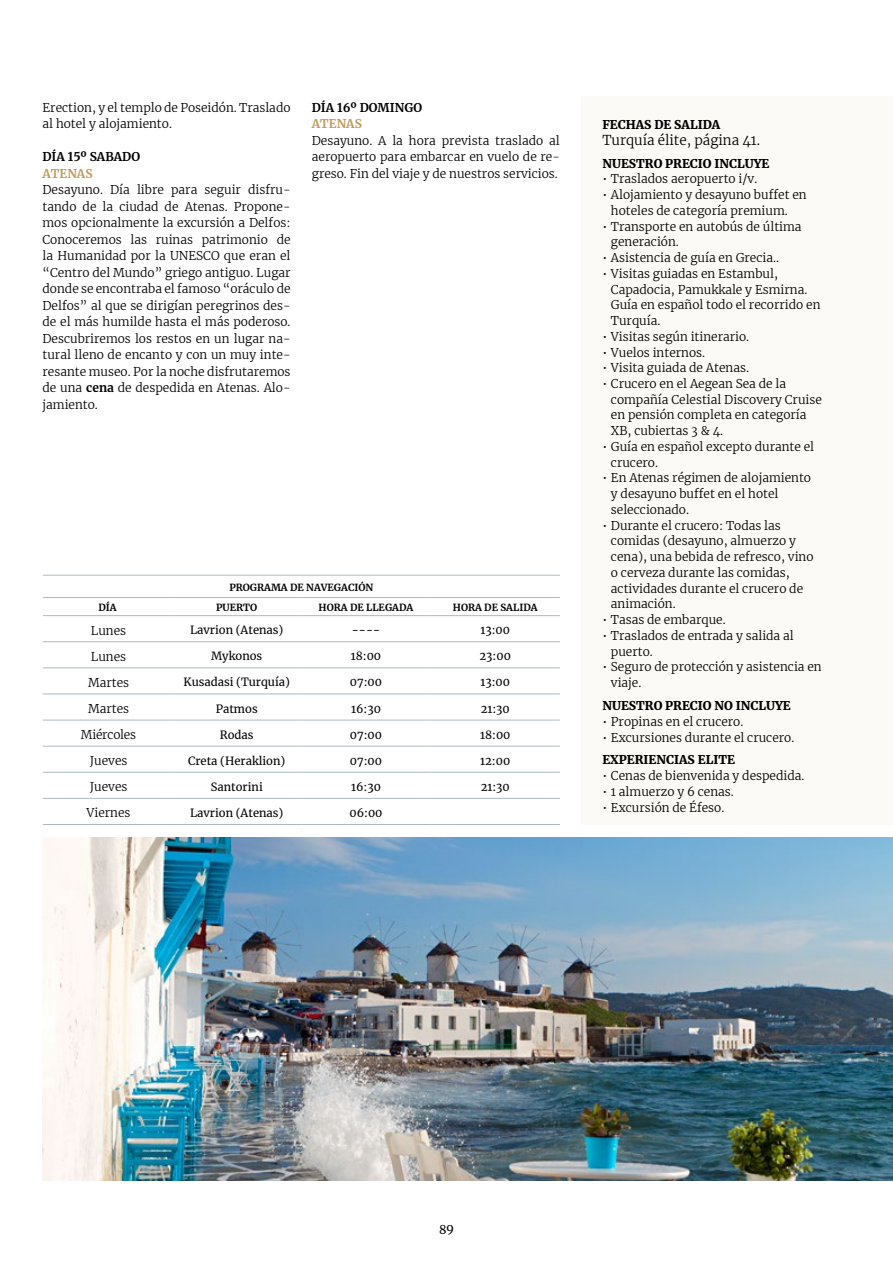
<style>
.page{position:relative;width:893px;height:1263px;background:#fff}
.page>*{position:absolute;margin:0;border:0;box-sizing:border-box;transform-origin:0 0}
.t1{font:300 13.5px "Merriweather";color:#000}
.t2{font:300 12px/15.8px "Merriweather";color:#000}
.t3{font:900 12px "Merriweather";color:#000}
.t4{font:700 12px "Merriweather";color:#000}
.t5{font:700 12px "Merriweather";color:#c19a5a}
.t6{font:300 12px "Merriweather";letter-spacing:-.02em;color:#000}
.t7{font:12px "Merriweather";color:#000}
.t8{font:11.25px "Merriweather";color:#000}
.t9{font:700 9.75px "Merriweather";color:#000}
.s1{font-weight:700}
</style>
<div class="page">
<div style="left:581px;top:96px;width:312px;height:729px;background:#fcfaf6"></div>
<img style="left:43px;top:838px;width:850px;height:342px">
<hr style="left:43px;top:615px;width:129px;height:1px;background:#acb9c1">
<hr style="left:172px;top:615px;width:129px;height:1px;background:#acb9c1">
<hr style="left:301px;top:615px;width:130px;height:1px;background:#acb9c1">
<hr style="left:431px;top:615px;width:129px;height:1px;background:#acb9c1">
<hr style="left:43px;top:641px;width:129px;height:1px;background:#acb9c1">
<hr style="left:172px;top:641px;width:129px;height:1px;background:#acb9c1">
<hr style="left:301px;top:641px;width:130px;height:1px;background:#acb9c1">
<hr style="left:431px;top:641px;width:129px;height:1px;background:#acb9c1">
<hr style="left:43px;top:668px;width:129px;height:1px;background:#acb9c1">
<hr style="left:172px;top:668px;width:129px;height:1px;background:#acb9c1">
<hr style="left:301px;top:668px;width:130px;height:1px;background:#acb9c1">
<hr style="left:431px;top:668px;width:129px;height:1px;background:#acb9c1">
<hr style="left:43px;top:694px;width:129px;height:1px;background:#acb9c1">
<hr style="left:172px;top:694px;width:129px;height:1px;background:#acb9c1">
<hr style="left:301px;top:694px;width:130px;height:1px;background:#acb9c1">
<hr style="left:431px;top:694px;width:129px;height:1px;background:#acb9c1">
<hr style="left:43px;top:720px;width:129px;height:1px;background:#acb9c1">
<hr style="left:172px;top:720px;width:129px;height:1px;background:#acb9c1">
<hr style="left:301px;top:720px;width:130px;height:1px;background:#acb9c1">
<hr style="left:431px;top:720px;width:129px;height:1px;background:#acb9c1">
<hr style="left:43px;top:746px;width:129px;height:1px;background:#acb9c1">
<hr style="left:172px;top:746px;width:129px;height:1px;background:#acb9c1">
<hr style="left:301px;top:746px;width:130px;height:1px;background:#acb9c1">
<hr style="left:431px;top:746px;width:129px;height:1px;background:#acb9c1">
<hr style="left:43px;top:772px;width:129px;height:1px;background:#acb9c1">
<hr style="left:172px;top:772px;width:129px;height:1px;background:#acb9c1">
<hr style="left:301px;top:772px;width:130px;height:1px;background:#acb9c1">
<hr style="left:431px;top:772px;width:129px;height:1px;background:#acb9c1">
<hr style="left:43px;top:798px;width:129px;height:1px;background:#acb9c1">
<hr style="left:172px;top:798px;width:129px;height:1px;background:#acb9c1">
<hr style="left:301px;top:798px;width:130px;height:1px;background:#acb9c1">
<hr style="left:431px;top:798px;width:129px;height:1px;background:#acb9c1">
<hr style="left:43px;top:824px;width:129px;height:1px;background:#acb9c1">
<hr style="left:172px;top:824px;width:129px;height:1px;background:#acb9c1">
<hr style="left:301px;top:824px;width:130px;height:1px;background:#acb9c1">
<hr style="left:431px;top:824px;width:129px;height:1px;background:#acb9c1">
<hr style="left:43px;top:575px;width:129px;height:1px;background:#acb9c1">
<hr style="left:172px;top:575px;width:129px;height:1px;background:#acb9c1">
<hr style="left:301px;top:575px;width:130px;height:1px;background:#acb9c1">
<hr style="left:431px;top:575px;width:129px;height:1px;background:#acb9c1">
<hr style="left:43px;top:597px;width:129px;height:1px;background:#acb9c1">
<hr style="left:172px;top:597px;width:129px;height:1px;background:#acb9c1">
<hr style="left:301px;top:597px;width:130px;height:1px;background:#acb9c1">
<hr style="left:431px;top:597px;width:129px;height:1px;background:#acb9c1">
<p class="t2" style="left:43px;top:99px;width:250px;line-height:16.5px">Erection, y el templo de Poseidón. Traslado al hotel y alojamiento.</p>
<p class="t4" style="left:43px;top:148px;width:99px">DÍA 15º SABADO</p>
<p class="t5" style="left:43px;top:165px;width:52px">ATENAS</p>
<p class="t2" style="left:43px;top:181px;width:250px;line-height:16.5px;text-align:justify">Desayuno. Día libre para seguir disfru&shy;tando de la ciudad de Atenas. Propone&shy;mos opcionalmente la excursión a Delfos:<br>Conoceremos las ruinas patrimonio de la Humanidad por la UNESCO que eran el “Centro del Mundo” griego antiguo. Lugar donde se encontraba el famoso “oráculo de Delfos” al que se dirigían peregrinos des&shy;de el más humilde hasta el más poderoso.<br>Descubriremos los restos en un lugar na&shy;tural lleno de encanto y con un muy inte&shy;resante museo. Por la noche disfrutaremos de una <span class="s1">cena</span> de despedida en Atenas. Alo&shy;jamiento.</p>
<p class="t4" style="left:312px;top:99px;width:112px">DÍA 16º DOMINGO</p>
<p class="t5" style="left:312px;top:115px;width:52px">ATENAS</p>
<p class="t2" style="left:312px;top:132px;width:250px;line-height:16.5px;text-align:justify">Desayuno. A la hora prevista traslado al aeropuerto para embarcar en vuelo de re&shy;greso. Fin del viaje y de nuestros servicios.</p>
<p class="t9" style="left:229px;top:581px;width:146px">PROGRAMA DE NAVEGACIÓN</p>
<p class="t9" style="left:98px;top:601px;width:20px">DÍA</p>
<p class="t9" style="left:216px;top:601px;width:43px">PUERTO</p>
<p class="t9" style="left:319px;top:601px;width:96px">HORA DE LLEGADA</p>
<p class="t9" style="left:453px;top:601px;width:86px">HORA DE SALIDA</p>
<p class="t2" style="left:91px;top:622px;width:37px">Lunes</p>
<p class="t8" style="left:190px;top:622px;width:95px">Lavrion (Atenas)</p>
<p class="t8" style="left:352px;top:622px;width:30px">----</p>
<p class="t8" style="left:480px;top:622px;width:31px">13:00</p>
<p class="t2" style="left:91px;top:648px;width:37px">Lunes</p>
<p class="t8" style="left:211px;top:648px;width:53px">Mykonos</p>
<p class="t8" style="left:351px;top:648px;width:32px">18:00</p>
<p class="t8" style="left:480px;top:648px;width:33px">23:00</p>
<p class="t2" style="left:88px;top:674px;width:43px">Martes</p>
<p class="t8" style="left:184px;top:674px;width:108px">Kusadasi (Turquía)</p>
<p class="t8" style="left:350px;top:674px;width:34px">07:00</p>
<p class="t8" style="left:480px;top:674px;width:31px">13:00</p>
<p class="t2" style="left:88px;top:700px;width:43px">Martes</p>
<p class="t8" style="left:216px;top:701px;width:43px">Patmos</p>
<p class="t8" style="left:351px;top:701px;width:31px">16:30</p>
<p class="t8" style="left:481px;top:701px;width:31px">21:30</p>
<p class="t6" style="left:81px;top:726px;width:57px">Miércoles</p>
<p class="t8" style="left:220px;top:727px;width:35px">Rodas</p>
<p class="t8" style="left:350px;top:727px;width:34px">07:00</p>
<p class="t8" style="left:480px;top:727px;width:32px">18:00</p>
<p class="t2" style="left:90px;top:752px;width:39px">Jueves</p>
<p class="t8" style="left:188px;top:753px;width:99px">Creta (Heraklion)</p>
<p class="t8" style="left:350px;top:753px;width:34px">07:00</p>
<p class="t8" style="left:480px;top:753px;width:32px">12:00</p>
<p class="t2" style="left:90px;top:779px;width:39px">Jueves</p>
<p class="t8" style="left:211px;top:779px;width:53px">Santorini</p>
<p class="t8" style="left:351px;top:779px;width:31px">16:30</p>
<p class="t8" style="left:481px;top:779px;width:31px">21:30</p>
<p class="t2" style="left:87px;top:805px;width:45px">Viernes</p>
<p class="t8" style="left:190px;top:805px;width:95px">Lavrion (Atenas)</p>
<p class="t8" style="left:349px;top:805px;width:35px">06:00</p>
<p class="t3" style="left:602px;top:116px;width:120px">FECHAS DE SALIDA</p>
<p class="t1" style="left:602px;top:130px;width:159px">Turquía élite, página 41.</p>
<p class="t3" style="left:602px;top:155px;width:169px">NUESTRO PRECIO INCLUYE</p>
<p class="t2" style="left:602px;top:171px;width:156px">• Traslados aeropuerto i/v.</p>
<p class="t2" style="left:611px;top:186px;width:197px;text-indent:-9px">• Alojamiento y desayuno buffet en hoteles de categoría premium.</p>
<p class="t2" style="left:611px;top:218px;width:192px;text-indent:-9px">• Transporte en autobús de última generación.</p>
<p class="t2" style="left:602px;top:249px;width:178px">• Asistencia de guía en Grecia..</p>
<p class="t2" style="left:611px;top:265px;width:211px;text-indent:-9px">• Visitas guiadas en Estambul,<br>Capadocia, Pamukkale y Esmirna.<br>Guía en español todo el recorrido en<br>Turquía.</p>
<p class="t2" style="left:602px;top:328px;width:148px">• Visitas según itinerario.</p>
<p class="t2" style="left:602px;top:344px;width:104px">• Vuelos internos.</p>
<p class="t2" style="left:602px;top:360px;width:148px">• Visita guiada de Atenas.</p>
<p class="t2" style="left:611px;top:375px;width:212px;text-indent:-9px">• Crucero en el Aegean Sea de la compañía Celestial Discovery Cruise en pensión completa en categoría<br>XB, cubiertas 3 &amp; 4.</p>
<p class="t2" style="left:611px;top:438px;width:205px;text-indent:-9px">• Guía en español excepto durante el crucero.</p>
<p class="t2" style="left:611px;top:470px;width:202px;text-indent:-9px">• En Atenas régimen de alojamiento y desayuno buffet en el hotel seleccionado.</p>
<p class="t2" style="left:611px;top:517px;width:204px;text-indent:-9px">• Durante el crucero: Todas las comidas (desayuno, almuerzo y cena), una bebida de refresco, vino o cerveza durante las comidas, actividades durante el crucero de animación.</p>
<p class="t2" style="left:602px;top:612px;width:125px">• Tasas de embarque.</p>
<p class="t2" style="left:611px;top:627px;width:184px;text-indent:-9px">• Traslados de entrada y salida al puerto.</p>
<p class="t2" style="left:611px;top:659px;width:212px;text-indent:-9px">• Seguro de protección y asistencia en viaje.</p>
<p class="t3" style="left:602px;top:697px;width:190px">NUESTRO PRECIO NO INCLUYE</p>
<p class="t2" style="left:602px;top:713px;width:142px">• Propinas en el crucero.</p>
<p class="t2" style="left:602px;top:729px;width:193px">• Excursiones durante el crucero.</p>
<p class="t3" style="left:602px;top:752px;width:134px">EXPERIENCIAS ELITE</p>
<p class="t2" style="left:602px;top:768px;width:204px">• Cenas de bienvenida y despedida.</p>
<p class="t2" style="left:602px;top:783px;width:133px">• 1 almuerzo y 6 cenas.</p>
<p class="t2" style="left:602px;top:799px;width:123px">• Excursión de Éfeso.</p>
<p class="t7" style="left:439px;top:1221px;width:16px">89</p>
</div>
